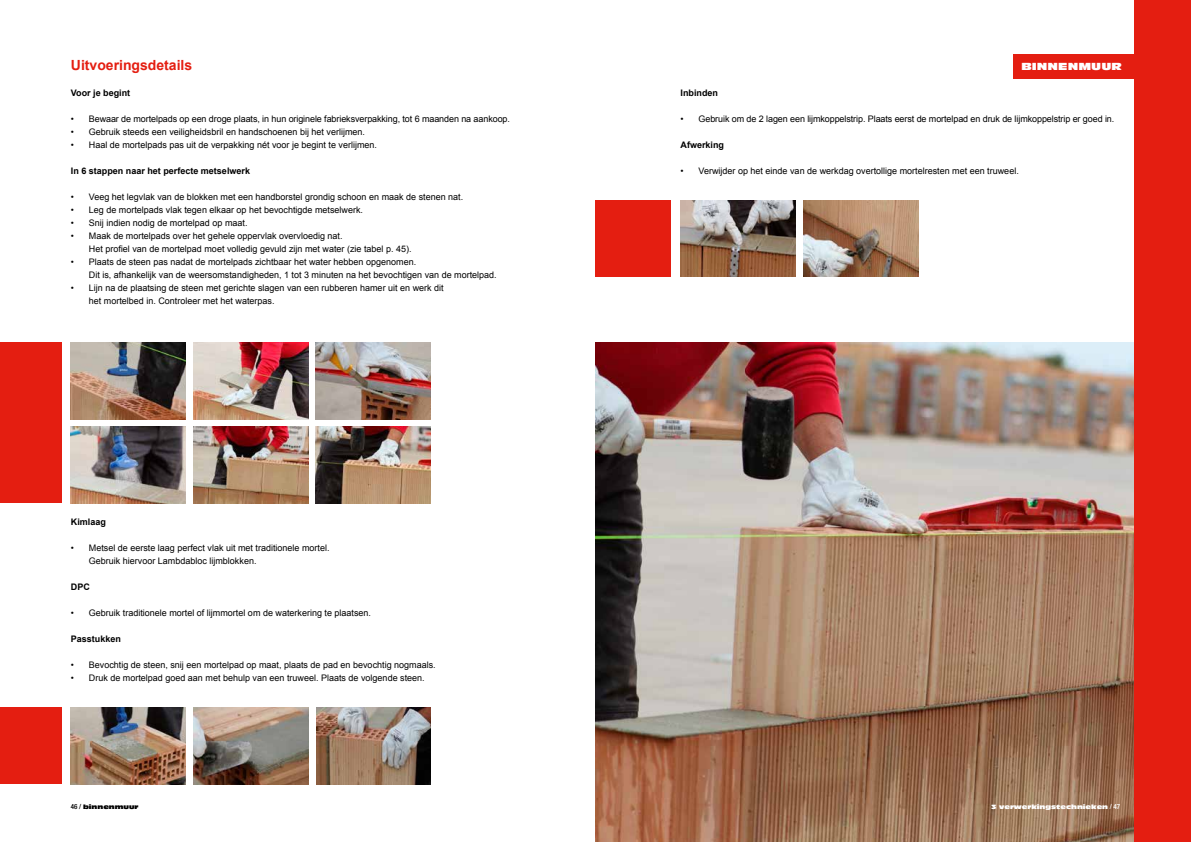
<style>
.page{position:relative;width:1191px;height:842px;background:#fff}
.page>*{position:absolute;margin:0;border:0;box-sizing:border-box;transform-origin:0 0}
.t1{font:700 14px "Arial";color:#e41e11}
.t2{font:10px "Antique Olive Std Nord";color:#fff}
.t3{font:9px/13px "Arial";color:#000}
.t4{font:700 9px "Arial";color:#000}
.t5{font:6px "Antique Olive Std Nord";color:#fff}
.t6{font:6px "Antique Olive Std Nord";color:#000}
.s1{font-family:"Helvetica Neue LT Std";font-weight:500;font-stretch:condensed;font-size:7px}
</style>
<div class="page">
<img style="left:595px;top:342px;width:539px;height:500px">
<div style="left:1134px;top:0;width:57px;height:842px;background:#e41e11"></div>
<img style="left:193px;top:343px;width:115px;height:76px">
<img style="left:71px;top:343px;width:115px;height:76px">
<img style="left:315px;top:343px;width:115px;height:76px">
<img style="left:315px;top:427px;width:115px;height:76px">
<img style="left:193px;top:427px;width:115px;height:76px">
<img style="left:71px;top:427px;width:115px;height:76px">
<div style="left:0;top:342px;width:61px;height:161px;background:#e41e11"></div>
<img style="left:193px;top:707px;width:115px;height:77px">
<img style="left:71px;top:707px;width:115px;height:77px">
<img style="left:316px;top:707px;width:115px;height:77px">
<div style="left:0;top:707px;width:62px;height:77px;background:#e41e11"></div>
<img style="left:803px;top:200px;width:115px;height:77px">
<img style="left:680px;top:200px;width:115px;height:77px">
<div style="left:595px;top:200px;width:76px;height:77px;background:#e41e11"></div>
<div style="left:1013px;top:54px;width:121px;height:25px;background:#e41e11"></div>
<h1 class="t1" style="left:71px;top:56px;width:123px">Uitvoeringsdetails</h1>
<p class="t4" style="left:71px;top:87px;width:61px">Voor je begint</p>
<p class="t3" style="left:71px;top:112px;width:440px">• Bewaar de mortelpads op een droge plaats, in hun originele fabrieksverpakking, tot 6 maanden na aankoop.</p>
<p class="t3" style="left:71px;top:125px;width:296px">• Gebruik steeds een veiligheidsbril en handschoenen bij het verlijmen.</p>
<p class="t3" style="left:71px;top:138px;width:308px">• Haal de mortelpads pas uit de verpakking nét voor je begint te verlijmen.</p>
<p class="t4" style="left:71px;top:165px;width:181px">In 6 stappen naar het perfecte metselwerk</p>
<p class="t3" style="left:71px;top:190px;width:394px">• Veeg het legvlak van de blokken met een handborstel grondig schoon en maak de stenen nat.</p>
<p class="t3" style="left:71px;top:203px;width:294px">• Leg de mortelpads vlak tegen elkaar op het bevochtigde metselwerk.</p>
<p class="t3" style="left:71px;top:216px;width:178px">• Snij indien nodig de mortelpad op maat.</p>
<p class="t3" style="left:89px;top:229px;width:324px;text-indent:-18px">• Maak de mortelpads over het gehele oppervlak overvloedig nat.<br>Het profiel van de mortelpad moet volledig gevuld zijn met water (zie tabel p. 45).</p>
<p class="t3" style="left:89px;top:255px;width:409px;text-indent:-18px">• Plaats de steen pas nadat de mortelpads zichtbaar het water hebben opgenomen.<br>Dit is, afhankelijk van de weersomstandigheden, 1 tot 3 minuten na het bevochtigen van de mortelpad.</p>
<p class="t3" style="left:89px;top:281px;width:356px;text-indent:-18px">• Lijn na de plaatsing de steen met gerichte slagen van een rubberen hamer uit en werk dit het mortelbed in. Controleer met het waterpas.</p>
<p class="t4" style="left:71px;top:516px;width:37px">Kimlaag</p>
<p class="t3" style="left:89px;top:541px;width:242px;text-indent:-18px">• Metsel de eerste laag perfect vlak uit met traditionele mortel.<br>Gebruik hiervoor Lambdabloc lijmblokken.</p>
<p class="t4" style="left:71px;top:581px;width:20px">DPC</p>
<p class="t3" style="left:71px;top:606px;width:302px">• Gebruik traditionele mortel of lijmmortel om de waterkering te plaatsen.</p>
<p class="t4" style="left:71px;top:633px;width:52px">Passtukken</p>
<p class="t3" style="left:71px;top:658px;width:366px">• Bevochtig de steen, snij een mortelpad op maat, plaats de pad en bevochtig nogmaals.</p>
<p class="t3" style="left:71px;top:671px;width:355px">• Druk de mortelpad goed aan met behulp van een truweel. Plaats de volgende steen.</p>
<p class="t2" style="left:1021px;top:60px;width:102px">BINNENMUUR</p>
<p class="t4" style="left:680px;top:87px;width:39px">Inbinden</p>
<p class="t3" style="left:680px;top:112px;width:435px">• Gebruik om de 2 lagen een lijmkoppelstrip. Plaats eerst de mortelpad en druk de lijmkoppelstrip er goed in.</p>
<p class="t4" style="left:680px;top:139px;width:45px">Afwerking</p>
<p class="t3" style="left:680px;top:164px;width:340px">• Verwijder op het einde van de werkdag overtollige mortelresten met een truweel.</p>
<p class="t6" style="left:71px;top:803px;width:69px"><span class="s1">46 /</span> binnenmuur</p>
<p class="t5" style="left:991px;top:803px;width:130px">3 verwerkingstechnieken <span class="s1">/ 47</span></p>
</div>
